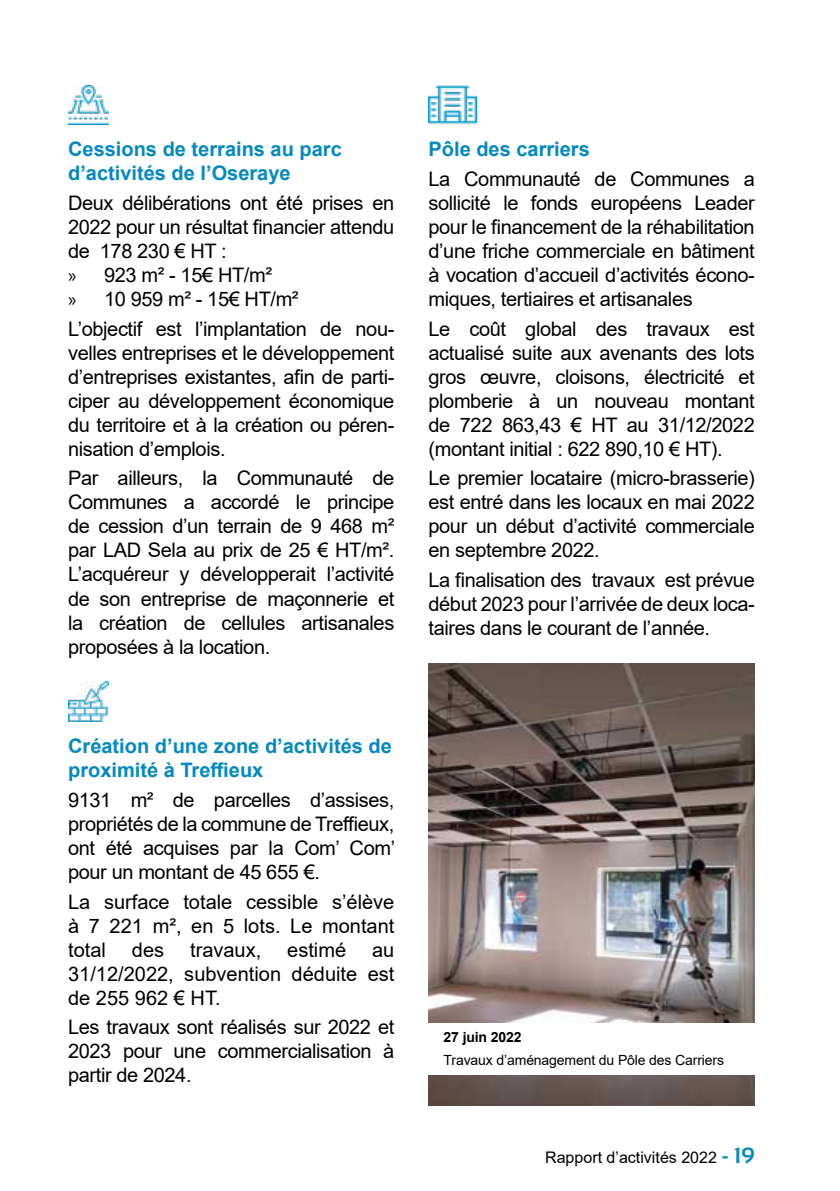
<style>
.page{position:relative;width:840px;height:1191px;background:#fff}
.page>*{position:absolute;margin:0;border:0;box-sizing:border-box;transform-origin:0 0}
.t1{font:20px/24px "Arial";letter-spacing:-.02em;color:#000;text-align:justify}
.t2{font:700 20px/24px "Arial";color:#0389c1}
.t3{font:20px "Arial";color:#000}
.t4{font:16px "Arial";color:#000}
.t5{font:14px "Arial";letter-spacing:-.01em;color:#000}
.t6{font:700 14px "Arial";letter-spacing:-.01em;color:#000}
.s1{font-family:"Myriad Pro"}
.s2{font-family:"Sansation";font-weight:700;font-size:22px;color:#0389c1}
</style>
<div class="page">
<img style="left:68px;top:682px;width:40px;height:39px">
<img style="left:428px;top:85px;width:48px;height:40px">
<img style="left:68px;top:85px;width:40px;height:40px">
<img style="left:428px;top:663px;width:326px;height:443px">
<div style="left:418px;top:1023px;width:345px;height:51px;background:#fff"></div>
<p class="t2" style="left:68px;top:137px;width:275px">Cessions de terrains au parc d’activités de l’Oseraye</p>
<p class="t1" style="left:68px;top:191px;width:327px;text-align:left">Deux délibérations ont été prises en<br>2022 pour un résultat financier attendu de 178 230 € HT :<br><span class="s1">»</span> 923 m² - 15€ HT/m²<br><span class="s1">»</span> 10 959 m² - 15€ HT/m²</p>
<p class="t1" style="left:68px;top:316px;width:327px">L’objectif est l’implantation de nou&shy;velles entreprises et le développement d’entreprises existantes, afin de parti&shy;ciper au développement économique du territoire et à la création ou péren&shy;nisation d’emplois.</p>
<p class="t1" style="left:68px;top:466px;width:327px">Par ailleurs, la Communauté de Communes a accordé le principe de cession d’un terrain de 9 468 m² par LAD Sela au prix de 25 € HT/m².<br>L’acquéreur y développerait l’activité de son entreprise de maçonnerie et la création de cellules artisanales proposées à la location.</p>
<p class="t2" style="left:68px;top:734px;width:325px">Création d’une zone d’activités de proximité à Treffieux</p>
<p class="t1" style="left:68px;top:787px;width:328px">9131 m² de parcelles d’assises, propriétés de la commune de Treffieux, ont été acquises par la Com’ Com’ pour un montant de 45 655 €.</p>
<p class="t1" style="left:68px;top:889px;width:327px">La surface totale cessible s’élève à 7 221 m², en 5 lots. Le montant total</p>
<p class="t1" style="left:132px;top:937px;width:34px">des</p>
<p class="t3" style="left:190px;top:935px;width:73px">travaux,</p>
<p class="t1" style="left:287px;top:937px;width:60px">estimé</p>
<p class="t1" style="left:68px;top:937px;width:327px;text-indent:304px">au 31/12/2022, subvention déduite est de 255 962 € HT.</p>
<p class="t1" style="left:68px;top:1015px;width:327px">Les travaux sont réalisés sur 2022 et 2023 pour une commercialisation à partir de 2024.</p>
<p class="t2" style="left:428px;top:137px;width:163px">Pôle des carriers</p>
<p class="t1" style="left:428px;top:167px;width:327px">La Communauté de Communes a sollicité le fonds européens Leader pour le financement de la réhabilitation d’une friche commerciale en bâtiment à vocation d’accueil d’activités écono&shy;miques, tertiaires et artisanales</p>
<p class="t1" style="left:428px;top:316px;width:327px">Le coût global des travaux est actualisé suite aux avenants des lots gros œuvre, cloisons, électricité et plomberie à un nouveau montant de 722 863,43 € HT au 31/12/2022 (montant initial : 622 890,10 € HT).</p>
<p class="t1" style="left:428px;top:466px;width:327px">Le premier locataire (micro-brasserie) est entré dans les locaux en mai 2022 pour un début d’activité commerciale en septembre 2022.</p>
<p class="t1" style="left:428px;top:568px;width:327px">La finalisation des travaux est prévue début 2023 pour l’arrivée de deux loca&shy;taires dans le courant de l’année.</p>
<p class="t6" style="left:443px;top:1027px;width:79px">27 juin 2022</p>
<p class="t5" style="left:443px;top:1050px;width:282px">Travaux d’aménagement du Pôle des Carriers</p>
<p class="t4" style="left:545px;top:1146px;width:211px">Rapport d’activités 2022 <span class="s2">- 19</span></p>
</div>
